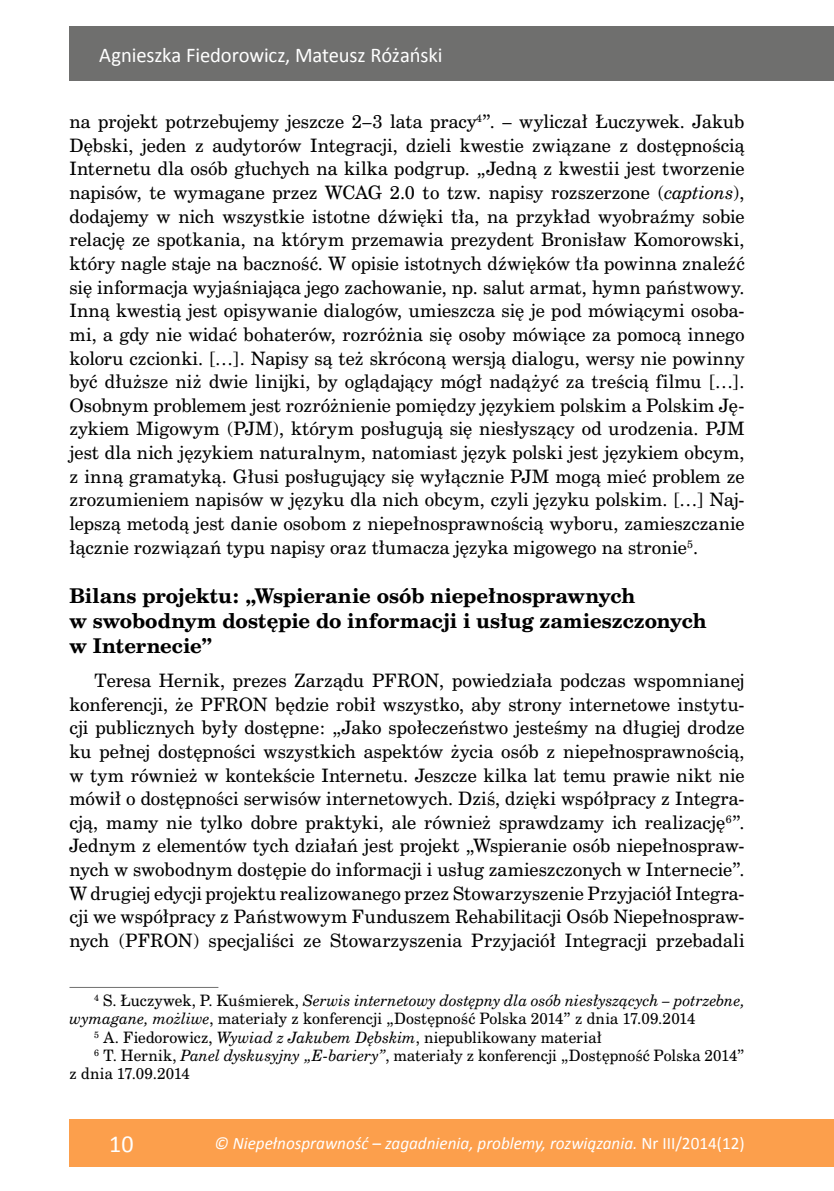
<style>
.page{position:relative;width:834px;height:1191px;background:#fff}
.page>*{position:absolute;margin:0;border:0;box-sizing:border-box;transform-origin:0 0}
.t1{font:24.5px "Calibri";color:#fff}
.t2{font:21px "Calibri";letter-spacing:-.005em;color:#fff}
.t3{font:700 19.25px/25.4px "Cent Schbook PL";letter-spacing:-.005em;color:#000}
.t4{font:17.5px/23.6px "Cent Schbook PL";letter-spacing:.005em;color:#000;text-align:justify}
.t5{font:italic 17.5px "Calibri";color:#fff}
.t6{font:14.88px "Cent Schbook PL";letter-spacing:.01em;color:#000}
.t7{font:italic 14.88px "Cent Schbook PL";letter-spacing:.01em;color:#000}
.s1{font-style:italic}
.s2{font-style:normal}
</style>
<div class="page">
<div style="left:69px;top:1119px;width:764px;height:47px;background:#fc9f4c"></div>
<hr style="left:833px;top:1119px;width:1px;height:47px;background:#fc9f4c">
<div style="left:69px;top:26px;width:764px;height:55px;background:#6f6f6e"></div>
<hr style="left:69px;top:987px;width:149px;height:1px;background:#6f6f6e">
<p class="t2" style="left:99px;top:40px;width:344px">Agnieszka Fiedorowicz, Mateusz Różański</p>
<p class="t4" style="left:69px;top:110px;width:676px">na projekt potrzebujemy jeszcze 2–3 lata pracy<sup>4</sup>”. – wyliczał Łuczywek. Jakub Dębski, jeden z audytorów Integracji, dzieli kwestie związane z dostępnością Internetu dla osób głuchych na kilka podgrup. „Jedną z kwestii jest tworzenie napisów, te wymagane przez WCAG 2.0 to tzw. napisy rozszerzone (<span class="s1">captions</span>), dodajemy w nich wszystkie istotne dźwięki tła, na przykład wyobraźmy sobie relację ze spotkania, na którym przemawia prezydent Bronisław Komorowski, który nagle staje na baczność. W opisie istotnych dźwięków tła powinna znaleźć się informacja wyjaśniająca jego zachowanie, np. salut armat, hymn państwowy.<br>Inną kwestią jest opisywanie dialogów, umieszcza się je pod mówiącymi osoba&shy;mi, a gdy nie widać bohaterów, rozróżnia się osoby mówiące za pomocą innego koloru czcionki. […]. Napisy są też skróconą wersją dialogu, wersy nie powinny być dłuższe niż dwie linijki, by oglądający mógł nadążyć za treścią filmu […].<br>Osobnym problemem jest rozróżnienie pomiędzy językiem polskim a Polskim Ję&shy;zykiem Migowym (PJM), którym posługują się niesłyszący od urodzenia. PJM jest dla nich językiem naturalnym, natomiast język polski jest językiem obcym, z inną gramatyką. Głusi posługujący się wyłącznie PJM mogą mieć problem ze zrozumieniem napisów w języku dla nich obcym, czyli języku polskim. […] Naj&shy;lepszą metodą jest danie osobom z niepełnosprawnością wyboru, zamieszczanie łącznie rozwiązań typu napisy oraz tłumacza języka migowego na stronie<sup>5</sup>.</p>
<p class="t3" style="left:69px;top:582px;width:638px">Bilans projektu: „Wspieranie osób niepełnosprawnych<br>w swobodnym dostępie do informacji i usług zamieszczonych w Internecie”</p>
<p class="t4" style="left:69px;top:668px;width:676px;text-indent:25px">Teresa Hernik, prezes Zarządu PFRON, powiedziała podczas wspomnianej konferencji, że PFRON będzie robił wszystko, aby strony internetowe instytu&shy;cji publicznych były dostępne: „Jako społeczeństwo jesteśmy na długiej drodze ku pełnej dostępności wszystkich aspektów życia osób z niepełnosprawnością, w tym również w kontekście Internetu. Jeszcze kilka lat temu prawie nikt nie mówił o dostępności serwisów internetowych. Dziś, dzięki współpracy z Integra&shy;cją, mamy nie tylko dobre praktyki, ale również sprawdzamy ich realizację<sup>6</sup>”.<br>Jednym z elementów tych działań jest projekt „Wspieranie osób niepełnospraw&shy;nych w swobodnym dostępie do informacji i usług zamieszczonych w Internecie”.<br>W drugiej edycji projektu realizowanego przez Stowarzyszenie Przyjaciół Integra&shy;cji we współpracy z Państwowym Funduszem Rehabilitacji Osób Niepełnospraw&shy;nych (PFRON) specjaliści ze Stowarzyszenia Przyjaciół Integracji przebadali</p>
<p class="t7" style="left:94px;top:990px;width:651px"><sup>4</sup> <span class="s2">S. Łuczywek, P. Kuśmierek,</span> Serwis internetowy dostępny dla osób niesłyszących – potrzebne,</p>
<p class="t6" style="left:69px;top:1009px;width:627px"><span class="s1">wymagane, możliwe</span>, materiały z konferencji „Dostępność Polska 2014” z dnia 17.09.2014</p>
<p class="t6" style="left:94px;top:1027px;width:509px"><sup>5</sup> A. Fiedorowicz, <span class="s1">Wywiad z Jakubem Dębskim</span>, niepublikowany materiał</p>
<p class="t6" style="left:94px;top:1045px;width:651px"><sup>6</sup> T. Hernik, <span class="s1">Panel dyskusyjny „E-bariery”</span>, materiały z konferencji „Dostępność Polska 2014”</p>
<p class="t6" style="left:69px;top:1064px;width:122px">z dnia 17.09.2014</p>
<h1 class="t1" style="left:109px;top:1126px;width:26px">10</h1>
<p class="t5" style="left:214px;top:1131px;width:531px">© Niepełnosprawność – zagadnienia, problemy, rozwiązania. <span class="s2">Nr III/2014(12)</span></p>
</div>
